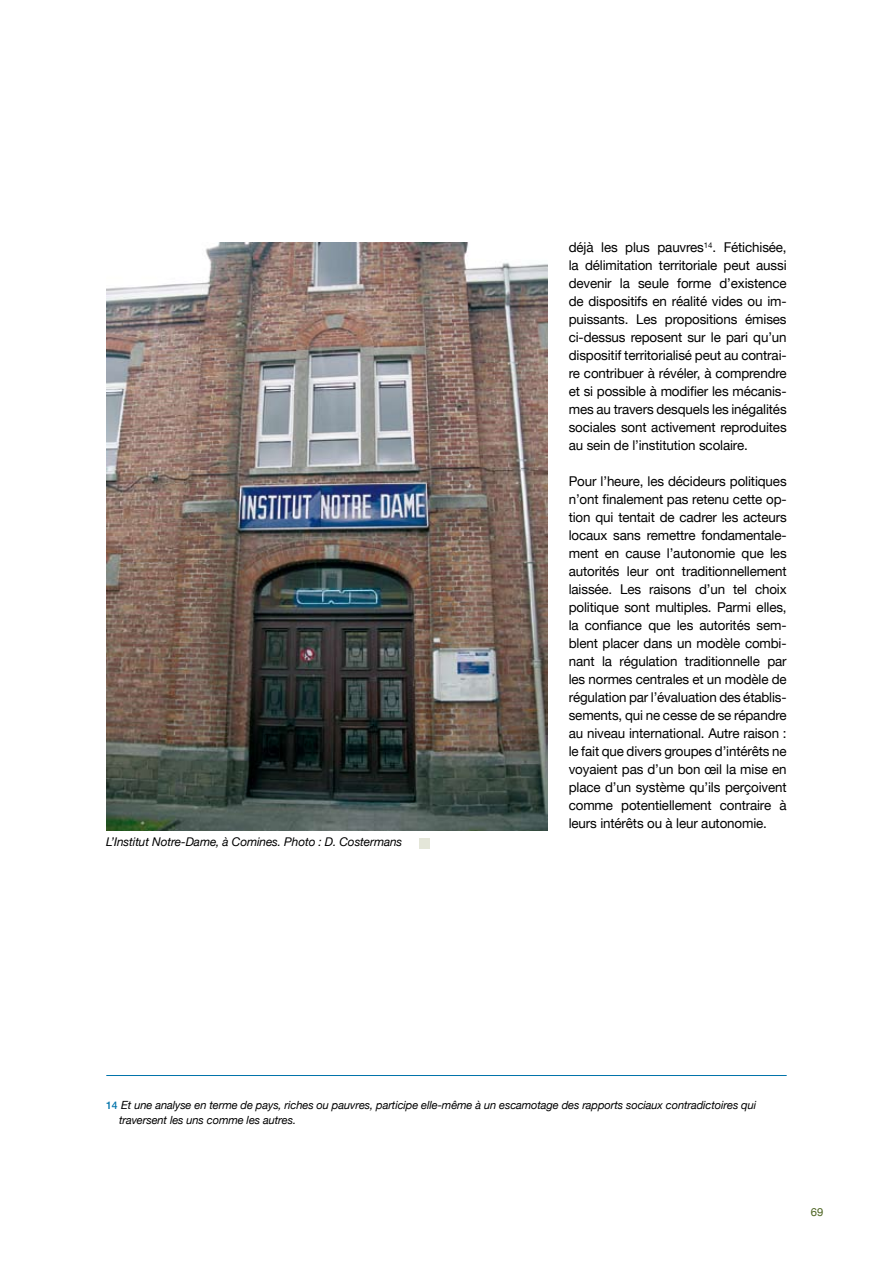
<style>
.page{position:relative;width:893px;height:1263px;background:#fff}
.page>*{position:absolute;margin:0;border:0;box-sizing:border-box;transform-origin:0 0}
.t1{font:13.5px/18px "Helvetica Neue LT";letter-spacing:-.01em;color:#000;text-align:justify}
.t2{font:italic 12px "Helvetica Neue LT";letter-spacing:-.01em;color:#000}
.t3{font:italic 11.25px/15px "Helvetica Neue LT";letter-spacing:-.01em;color:#000}
.t4{font:11.25px "Helvetica Neue LT";color:#4d6422}
.s1{font-weight:500;font-style:normal;font-size:10.5px;color:#0073aa}
</style>
<div class="page">
<img style="left:106px;top:242px;width:441px;height:588px">
<div style="left:419px;top:838px;width:10px;height:11px;background:#e4e6d9"></div>
<hr style="left:106px;top:1075px;width:681px;height:1px;background:#0073aa">
<p class="t2" style="left:106px;top:834px;width:298px">L’Institut Notre-Dame, à Comines. Photo : D. Costermans</p>
<p class="t1" style="left:569px;top:238px;width:219px">déjà les plus pauvres<sup>14</sup>. Fétichisée, la délimitation territoriale peut aussi devenir la seule forme d’existence de dispositifs en réalité vides ou im&shy;puissants. Les propositions émises ci-dessus reposent sur le pari qu’un dispositif territorialisé peut au contrai&shy;re contribuer à révéler, à comprendre et si possible à modifier les mécanis&shy;mes au travers desquels les inégalités sociales sont activement reproduites au sein de l’institution scolaire.</p>
<p class="t1" style="left:569px;top:472px;width:219px">Pour l’heure, les décideurs politiques n’ont finalement pas retenu cette op&shy;tion qui tentait de cadrer les acteurs locaux sans remettre fondamentale&shy;ment en cause l’autonomie que les autorités leur ont traditionnellement laissée. Les raisons d’un tel choix politique sont multiples. Parmi elles, la confiance que les autorités sem&shy;blent placer dans un modèle combi&shy;nant la régulation traditionnelle par les normes centrales et un modèle de régulation par l’évaluation des établis&shy;sements, qui ne cesse de se répandre au niveau international. Autre raison : le fait que divers groupes d’intérêts ne voyaient pas d’un bon œil la mise en place d’un système qu’ils perçoivent comme potentiellement contraire à leurs intérêts ou à leur autonomie.</p>
<p class="t3" style="left:119px;top:1097px;width:639px;text-indent:-13px"><span class="s1">14</span> Et une analyse en terme de pays, riches ou pauvres, participe elle-même à un escamotage des rapports sociaux contradictoires qui traversent les uns comme les autres.</p>
<p class="t4" style="left:811px;top:1205px;width:14px">69</p>
</div>
